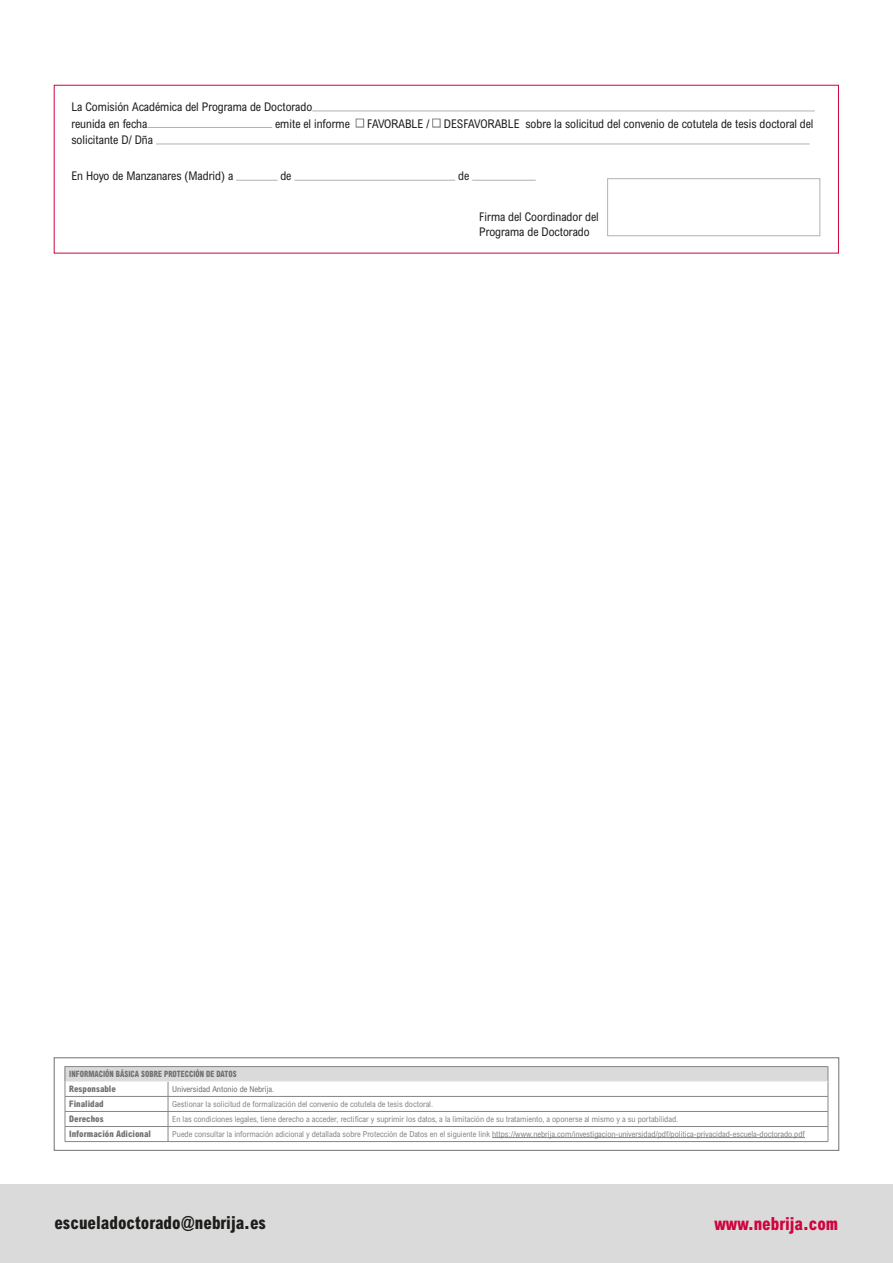
<style>
.page{position:relative;width:893px;height:1263px;background:#fff}
.page>*{position:absolute;margin:0;border:0;box-sizing:border-box;transform-origin:0 0}
.t1{font:800 condensed 18px "Arial MT Pro";color:#1d1d1b;scale:.95 1}
.t2{font:800 condensed 18px "Arial MT Pro";color:#d0043d;scale:.95 1}
.TXT{font:condensed 12px/16.5px "Arial MT Pro";color:#1d1d1b}
.NOTA{font:800 condensed 9px "Arial MT Pro";color:#70706f}
.NOTA-2{font:800 condensed 8.7px "Arial MT Pro";color:#70706f;scale:.9 1}
.NOTA-3{font:condensed 8.25px "Arial MT Pro";color:#878787}
.NOTA-4{font:condensed 8.25px "Arial MT Pro";color:#70706f}
</style>
<div class="page">
<div style="left:0;top:1184px;width:893px;height:79px;background:#dadada"></div>
<hr style="left:312px;top:111px;width:503px;height:1px;background:#b2b2b2">
<hr style="left:147px;top:127px;width:125px;height:1px;background:#b2b2b2">
<div style="left:356px;top:119px;width:8px;height:9px;background:#a9a9a8"></div>
<div style="left:356px;top:119px;width:8px;height:8px;background:#fff;border:1px solid #878787"></div>
<svg style="left:433px;top:119px;width:8px;height:9px"></svg>
<div style="left:432px;top:119px;width:8px;height:8px;background:#fff;border:1px solid #878787"></div>
<hr style="left:156px;top:144px;width:654px;height:1px;background:#b2b2b2">
<hr style="left:236px;top:180px;width:41px;height:1px;background:#b2b2b2">
<hr style="left:294px;top:180px;width:161px;height:1px;background:#b2b2b2">
<hr style="left:472px;top:180px;width:64px;height:1px;background:#b2b2b2">
<div style="left:607px;top:178px;width:213px;height:58px;border:1px solid #b2b2b2"></div>
<div style="left:54px;top:1057px;width:785px;height:93px;border:1px solid #70706f"></div>
<div style="left:65px;top:1066px;width:763px;height:15px;background:#dadada"></div>
<hr style="left:65px;top:1096px;width:103px;height:1px;background:#878787">
<hr style="left:168px;top:1096px;width:660px;height:1px;background:#878787">
<hr style="left:65px;top:1111px;width:103px;height:1px;background:#878787">
<hr style="left:168px;top:1111px;width:660px;height:1px;background:#878787">
<svg style="left:168px;top:1082px;width:1px;height:59px"></svg>
<svg style="left:828px;top:1067px;width:1px;height:74px"></svg>
<hr style="left:65px;top:1081px;width:103px;height:1px;background:#ededed">
<hr style="left:168px;top:1081px;width:660px;height:1px;background:#ededed">
<hr style="left:65px;top:1066px;width:103px;height:1px;background:#878787">
<hr style="left:168px;top:1066px;width:660px;height:1px;background:#878787">
<hr style="left:65px;top:1126px;width:103px;height:1px;background:#878787">
<svg style="left:65px;top:1067px;width:1px;height:74px"></svg>
<hr style="left:168px;top:1126px;width:660px;height:1px;background:#878787">
<hr style="left:65px;top:1141px;width:103px;height:1px;background:#878787">
<hr style="left:168px;top:1141px;width:660px;height:1px;background:#878787">
<hr style="left:492px;top:1137px;width:313px;height:1px;background:#878787">
<p class="TXT" style="left:71px;top:99px;width:242px">La Comisión Académica del Programa de Doctorado reunida en fecha</p>
<p class="TXT" style="left:275px;top:115px;width:76px">emite el informe</p>
<p class="TXT" style="left:367px;top:115px;width:448px">FAVORABLE / DESFAVORABLE sobre la solicitud del convenio de cotutela de tesis doctoral del</p>
<p class="TXT" style="left:71px;top:132px;width:83px">solicitante D/ Dña</p>
<p class="TXT" style="left:71px;top:168px;width:163px">En Hoyo de Manzanares (Madrid) a</p>
<p class="TXT" style="left:280px;top:168px;width:13px">de</p>
<p class="TXT" style="left:458px;top:168px;width:13px">de</p>
<p class="TXT" style="left:479px;top:209px;width:121px;line-height:15px">Firma del Coordinador del<br>Programa de Doctorado</p>
<p class="NOTA-2" style="left:69px;top:1069px;width:188px">INFORMACIÓN BÁSICA SOBRE PROTECCIÓN DE DATOS</p>
<p class="NOTA" style="left:69px;top:1083px;width:48px">Responsable</p>
<p class="NOTA-4" style="left:172px;top:1084px;width:104px">Universidad Antonio de Nebrija.</p>
<p class="NOTA" style="left:69px;top:1098px;width:36px">Finalidad</p>
<p class="NOTA-3" style="left:172px;top:1099px;width:262px">Gestionar la solicitud de formalización del convenio de cotutela de tesis doctoral.</p>
<p class="NOTA" style="left:69px;top:1113px;width:36px">Derechos</p>
<p class="NOTA-3" style="left:172px;top:1114px;width:507px">En las condiciones legales, tiene derecho a acceder, rectificar y suprimir los datos, a la limitación de su tratamiento, a oponerse al mismo y a su portabilidad.</p>
<p class="NOTA" style="left:69px;top:1129px;width:83px">Información Adicional</p>
<p class="NOTA-3" style="left:172px;top:1129px;width:634px">Puede consultar la información adicional y detallada sobre Protección de Datos en el siguiente link https://www.nebrija.com/investigacion-universidad/pdf/politica-privacidad-escuela-doctorado.pdf</p>
<p class="t1" style="left:54px;top:1212px;width:224px">escueladoctorado@nebrija.es</p>
<p class="t2" style="left:714px;top:1212px;width:132px">www.nebrija.com</p>
</div>
